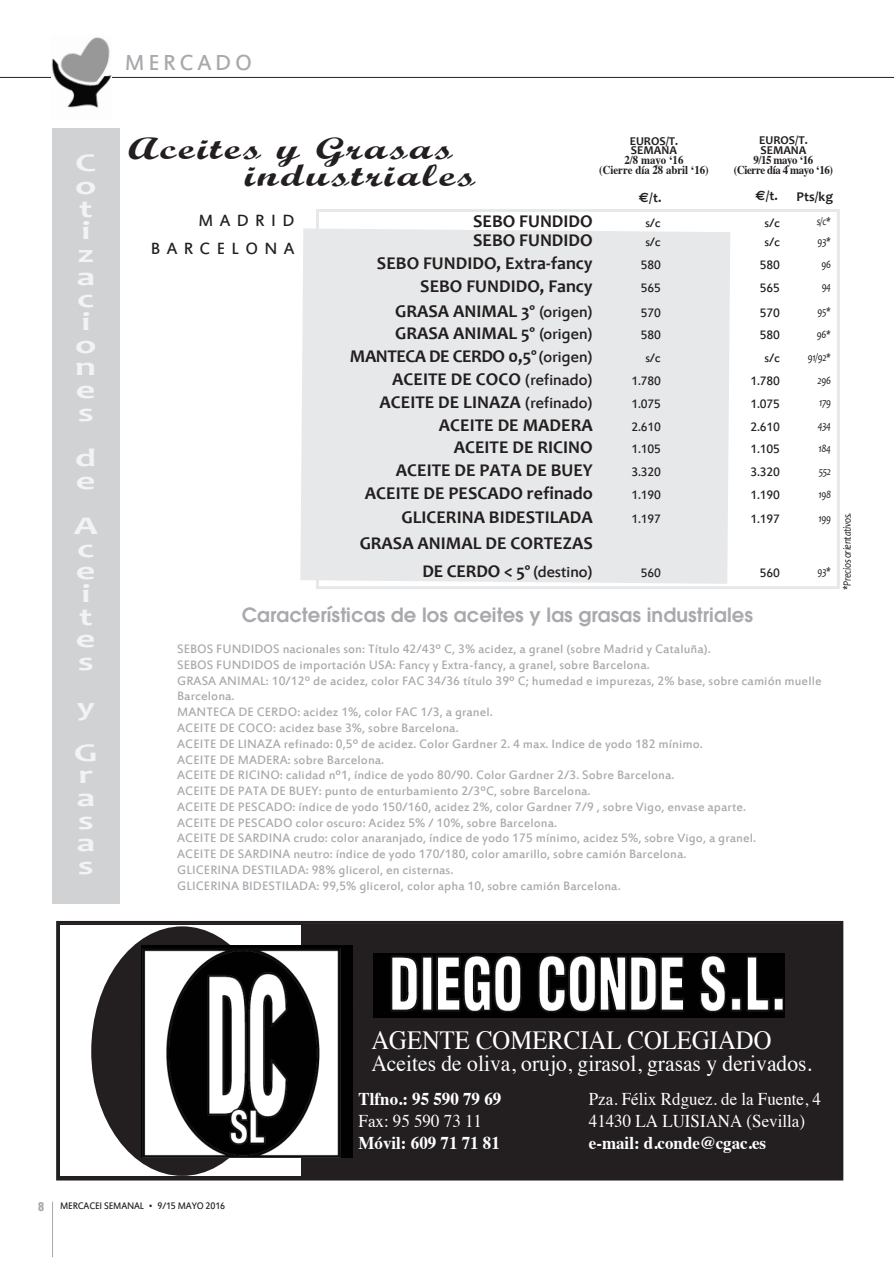
<style>
.page{position:relative;width:894px;height:1263px;background:#fff}
.page>*{position:absolute;margin:0;border:0;box-sizing:border-box;transform-origin:0 0}
.t1{font:700 31.5px/27px "Script";letter-spacing:.05em;color:#231f20;scale:1.4 1}
.t2{font:26.1px "Times";color:#fff;scale:.94 1}
.t3{font:700 25.5px/22.6px "Candara";color:#f2f3f4;scale:1.5 1}
.t4{font:24px "Estrangelo Edessa";letter-spacing:.15em;color:#a8a9ad}
.t5{font:22.8px "Times";color:#fff;scale:.94 1}
.t6{font:600 19.5px "Avant Garde";letter-spacing:.005em;color:#a8a9ad}
.t7{font:700 18px/27.3px "Candara";color:#231f20;text-align:right}
.t8{font:18px/21.6px "Times";color:#fff;scale:.94 1}
.t9{font:700 18px "Times";color:#fff;scale:.94 1}
.t10{font:700 18px "Candara";letter-spacing:-.025em;color:#231f20}
.t11{font:18px "Estrangelo Edessa";letter-spacing:.355em;color:#231f20}
.t12{font:13.5px/15.8px "Estrangelo Edessa";letter-spacing:.005em;color:#a8a9ad}
.t13{font:13.5px "Estrangelo Edessa";letter-spacing:-.015em;color:#231f20}
.t14{font:700 13.5px "Candara";color:#231f20}
.t15{font:700 12px/9.8px "Times";color:#231f20;text-align:center;scale:.9 1}
.t16{font:700 12px/9.8px "Times";letter-spacing:-.035em;color:#231f20;text-align:center;scale:.9 1}
.t17{font:700 12px/9.8px "Candara";color:#231f20}
.t18{font:900 condensed 12px "Helvetica";color:#a8a9ad}
.t19{font:italic 11.25px "Candara";letter-spacing:-.03em;color:#231f20;scale:.85 1}
.t20{font:10.5px "Estrangelo Edessa";letter-spacing:-.015em;color:#231f20;scale:.95 1}
.s1{font-family:"Euro Sans"}
.s2{font-family:"Estrangelo Edessa";font-weight:400}
</style>
<div class="page">
<hr style="left:0;top:77px;width:893px;height:1px;background:#231f20">
<img style="left:52px;top:37px;width:59px;height:71px">
<hr style="left:52px;top:1201px;width:1px;height:55px;background:#a8a9ad">
<div style="left:300px;top:228px;width:430px;height:355px;background:#e7e8e9"></div>
<div style="left:52px;top:129px;width:68px;height:774px;background:#d1d2d4"></div>
<div style="left:316px;top:209px;width:523px;height:380px;border:3px solid #e7e8e9"></div>
<div style="left:59px;top:923px;width:781px;height:254px;background:#231f20"></div>
<div style="left:56px;top:920px;width:787px;height:260px;border:3px solid #231f20"></div>
<div style="left:60px;top:925px;width:241px;height:250px;background:#fff"></div>
<div style="left:91px;top:926px;width:182px;height:249px;background:#231f20;border-radius:50%"></div>
<img style="left:141px;top:945px;width:211px;height:212px">
<img style="left:373px;top:953px;width:411px;height:64px">
<h3 class="t3" style="left:75px;top:151px;width:16px">C o t i z a c i o n e s</h3>
<h3 class="t3" style="left:75px;top:446px;width:16px">d e</h3>
<h3 class="t3" style="left:74px;top:514px;width:18px">A c e i t e s</h3>
<h3 class="t3" style="left:74px;top:683px;width:17px;line-height:45.3px">y<br>G</h3>
<h3 class="t3" style="left:76px;top:763px;width:14px;text-align:justify">r a s a s</h3>
<h3 class="t4" style="left:125px;top:51px;width:129px">MERCADO</h3>
<h1 class="t1" style="left:244px;top:138px;width:166px;text-indent:-116px">Aceites y Grasas industriales</h1>
<p class="t17" style="left:759px;top:135px;width:50px">EUROS/T.<br>SEMANA</p>
<p class="t16" style="left:733px;top:156px;width:112px">9/15 mayo ‘16<br>(Cierre día 4 mayo ‘16)</p>
<p class="t17" style="left:629px;top:136px;width:50px">EUROS/T.<br>SEMANA</p>
<p class="t15" style="left:599px;top:156px;width:123px">2/8 mayo ‘16<br>(Cierre día 28 abril ‘16)</p>
<p class="t14" style="left:638px;top:189px;width:24px"><span class="s1">€</span>/t.</p>
<p class="t14" style="left:755px;top:187px;width:24px"><span class="s1">€</span>/t.</p>
<p class="t14" style="left:796px;top:188px;width:38px">Pts/kg</p>
<h3 class="t11" style="left:198px;top:212px;width:98px">MADRID</h3>
<h3 class="t11" style="left:151px;top:240px;width:145px">BARCELONA</h3>
<h3 class="t7" style="left:473px;top:207px;width:121px">SEBO FUNDIDO</h3>
<p class="t13" style="left:645px;top:216px;width:17px">s/c</p>
<p class="t13" style="left:764px;top:216px;width:17px">s/c</p>
<p class="t19" style="left:816px;top:214px;width:18px">s/c*</p>
<h3 class="t7" style="left:473px;top:226px;width:121px">SEBO FUNDIDO</h3>
<p class="t13" style="left:645px;top:235px;width:17px">s/c</p>
<p class="t13" style="left:764px;top:235px;width:17px">s/c</p>
<p class="t19" style="left:817px;top:234px;width:17px">93*</p>
<h3 class="t7" style="left:377px;top:249px;width:217px">SEBO FUNDIDO, Extra-fancy</h3>
<p class="t13" style="left:640px;top:258px;width:22px">580</p>
<p class="t13" style="left:759px;top:258px;width:22px">580</p>
<p class="t19" style="left:821px;top:257px;width:13px">96</p>
<h3 class="t7" style="left:420px;top:272px;width:174px">SEBO FUNDIDO, Fancy</h3>
<p class="t13" style="left:640px;top:281px;width:22px">565</p>
<p class="t13" style="left:759px;top:281px;width:22px">565</p>
<p class="t19" style="left:821px;top:280px;width:13px">94</p>
<h3 class="t7" style="left:395px;top:297px;width:199px">GRASA ANIMAL 3º <span class="s2">(origen)</span></h3>
<p class="t13" style="left:640px;top:306px;width:22px">570</p>
<p class="t13" style="left:759px;top:306px;width:22px">570</p>
<p class="t19" style="left:817px;top:304px;width:17px">95*</p>
<h3 class="t7" style="left:395px;top:319px;width:199px">GRASA ANIMAL 5º <span class="s2">(origen)</span></h3>
<p class="t13" style="left:640px;top:328px;width:22px">580</p>
<p class="t13" style="left:759px;top:328px;width:22px">580</p>
<p class="t19" style="left:816px;top:327px;width:18px">96*</p>
<h3 class="t10" style="left:350px;top:345px;width:244px">MANTECA DE CERDO 0,5º<span class="s2">(origen)</span></h3>
<p class="t13" style="left:645px;top:351px;width:17px">s/c</p>
<p class="t13" style="left:764px;top:351px;width:17px">s/c</p>
<p class="t19" style="left:807px;top:350px;width:29px">91/92*</p>
<h3 class="t7" style="left:392px;top:365px;width:202px">ACEITE DE COCO <span class="s2">(refinado)</span></h3>
<p class="t13" style="left:631px;top:374px;width:31px">1.780</p>
<p class="t13" style="left:750px;top:374px;width:31px">1.780</p>
<p class="t19" style="left:817px;top:373px;width:17px">296</p>
<h3 class="t7" style="left:379px;top:388px;width:215px">ACEITE DE LINAZA <span class="s2">(refinado)</span></h3>
<p class="t13" style="left:631px;top:397px;width:31px">1.075</p>
<p class="t13" style="left:750px;top:397px;width:31px">1.075</p>
<p class="t19" style="left:819px;top:395px;width:15px">179</p>
<h3 class="t7" style="left:439px;top:411px;width:155px">ACEITE DE MADERA</h3>
<p class="t13" style="left:631px;top:420px;width:31px">2.610</p>
<p class="t13" style="left:750px;top:420px;width:31px">2.610</p>
<p class="t19" style="left:817px;top:418px;width:17px">434</p>
<h3 class="t7" style="left:453px;top:433px;width:140px">ACEITE DE RICINO</h3>
<p class="t13" style="left:631px;top:442px;width:31px">1.105</p>
<p class="t13" style="left:750px;top:442px;width:31px">1.105</p>
<p class="t19" style="left:818px;top:441px;width:16px">184</p>
<h3 class="t7" style="left:396px;top:456px;width:198px">ACEITE DE PATA DE BUEY</h3>
<p class="t13" style="left:631px;top:465px;width:31px">3.320</p>
<p class="t13" style="left:750px;top:465px;width:31px">3.320</p>
<p class="t19" style="left:818px;top:464px;width:16px">552</p>
<h3 class="t7" style="left:365px;top:479px;width:229px">ACEITE DE PESCADO refinado</h3>
<p class="t13" style="left:631px;top:488px;width:31px">1.190</p>
<p class="t13" style="left:750px;top:488px;width:31px">1.190</p>
<p class="t19" style="left:818px;top:487px;width:16px">198</p>
<h3 class="t7" style="left:401px;top:503px;width:193px">GLICERINA BIDESTILADA</h3>
<p class="t13" style="left:631px;top:512px;width:31px">1.197</p>
<p class="t13" style="left:750px;top:512px;width:31px">1.197</p>
<p class="t19" style="left:818px;top:511px;width:16px">199</p>
<h3 class="t7" style="left:359px;top:529px;width:234px">GRASA ANIMAL DE CORTEZAS<br>DE CERDO &lt; 5º <span class="s2">(destino)</span></h3>
<p class="t13" style="left:640px;top:565px;width:22px">560</p>
<p class="t13" style="left:759px;top:565px;width:22px">560</p>
<p class="t19" style="left:817px;top:564px;width:17px">93*</p>
<h3 class="t6" style="left:242px;top:608px;width:512px">Características de los aceites y las grasas industriales</h3>
<p class="t12" style="left:177px;top:642px;width:646px">SEBOS FUNDIDOS nacionales son: Título 42/43º C, 3% acidez, a granel (sobre Madrid y Cataluña).<br>SEBOS FUNDIDOS de importación USA: Fancy y Extra-fancy, a granel, sobre Barcelona.<br>GRASA ANIMAL: 10/12º de acidez, color FAC 34/36 título 39º C; humedad e impurezas, 2% base, sobre camión muelle Barcelona.<br>MANTECA DE CERDO: acidez 1%, color FAC 1/3, a granel.<br>ACEITE DE COCO: acidez base 3%, sobre Barcelona.<br>ACEITE DE LINAZA refinado: 0,5º de acidez. Color Gardner 2. 4 max. Indice de yodo 182 mínimo.<br>ACEITE DE MADERA: sobre Barcelona.<br>ACEITE DE RICINO: calidad nº1, índice de yodo 80/90. Color Gardner 2/3. Sobre Barcelona.<br>ACEITE DE PATA DE BUEY: punto de enturbamiento 2/3ºC, sobre Barcelona.<br>ACEITE DE PESCADO: índice de yodo 150/160, acidez 2%, color Gardner 7/9 , sobre Vigo, envase aparte.<br>ACEITE DE PESCADO color oscuro: Acidez 5% / 10%, sobre Barcelona.<br>ACEITE DE SARDINA crudo: color anaranjado, índice de yodo 175 mínimo, acidez 5%, sobre Vigo, a granel.<br>ACEITE DE SARDINA neutro: índice de yodo 170/180, color amarillo, sobre camión Barcelona.<br>GLICERINA DESTILADA: 98% glicerol, en cisternas.<br>GLICERINA BIDESTILADA: 99,5% glicerol, color apha 10, sobre camión Barcelona.</p>
<p class="t19" style="left:840px;top:590px;width:94px;rotate:-90deg">*Precios orientativos.</p>
<p class="t18" style="left:38px;top:1201px;width:7px">8</p>
<p class="t20" style="left:60px;top:1200px;width:175px">MERCACEI SEMANAL • 9/15 MAYO 2016</p>
<h2 class="t2" style="left:371px;top:1029px;width:427px">AGENTE COMERCIAL COLEGIADO</h2>
<h3 class="t5" style="left:371px;top:1053px;width:470px">Aceites de oliva, orujo, girasol, grasas y derivados.</h3>
<h3 class="t9" style="left:358px;top:1091px;width:153px">Tlfno.: 95 590 79 69</h3>
<h3 class="t8" style="left:358px;top:1111px;width:133px">Fax: 95 590 73 11</h3>
<h3 class="t9" style="left:358px;top:1134px;width:152px">Móvil: 609 71 71 81</h3>
<h3 class="t8" style="left:588px;top:1089px;width:248px">Pza. Félix Rdguez. de la Fuente, 4<br>41430 LA LUISIANA (Sevilla)</h3>
<h3 class="t9" style="left:588px;top:1134px;width:190px">e-mail: d.conde@cgac.es</h3>
</div>
